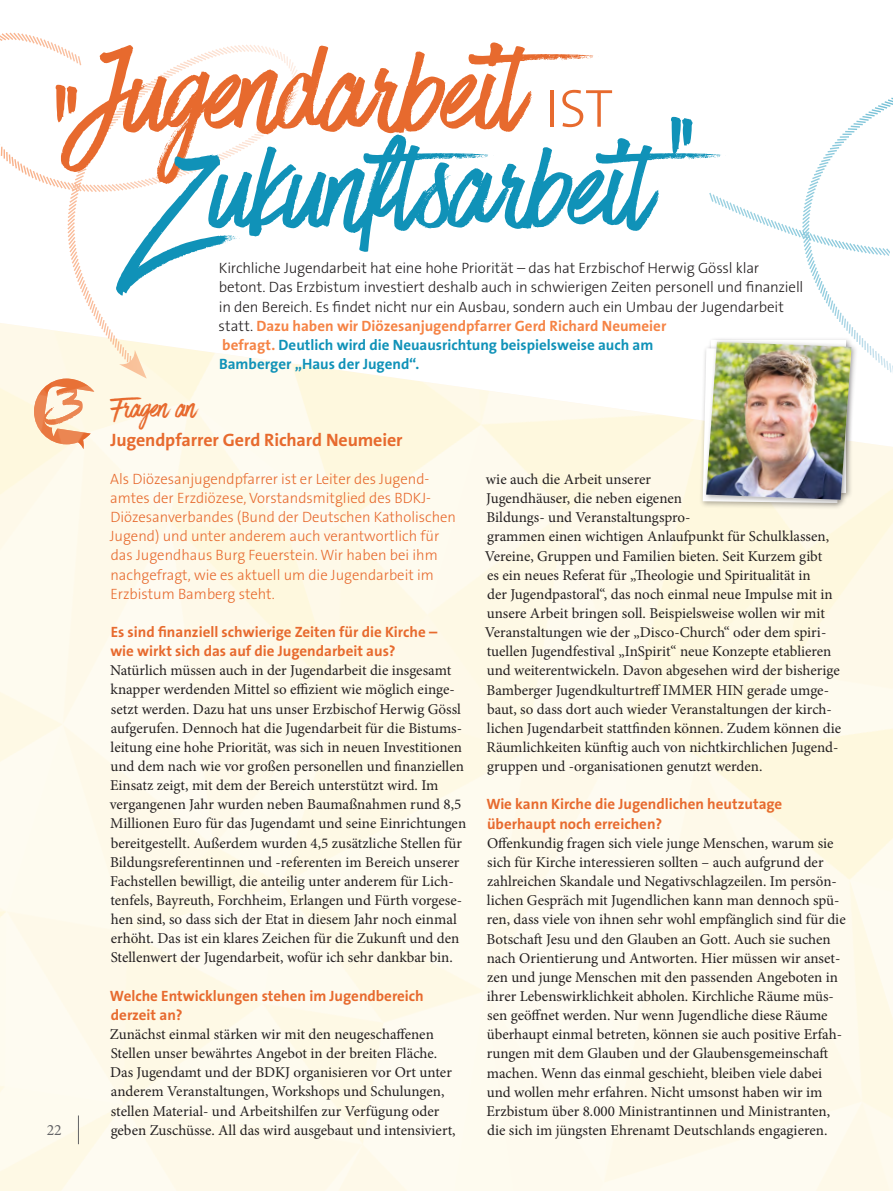
<style>
.page{position:relative;width:893px;height:1191px;background:#fff}
.page>*{position:absolute;margin:0;border:0;box-sizing:border-box;transform-origin:0 0}
.t1{font:141px "Have Heart One";letter-spacing:-.005em;color:#1092b8}
.t2{font:141px "Have Heart One";letter-spacing:-.005em;color:#e76a2e}
.t3{font:300 54px "The Sans B W3";color:#e76a2e}
.t4{font:33px "Have Heart One";color:#e76a2e}
.t5{font:700 18px "The Sans B W7";letter-spacing:-.005em;color:#e76a2e}
.t6{font:15.75px "Minion Pro";color:#636366}
.t7{font:15px/19.2px "Minion Pro";color:#231f20}
.t8{font:300 15px/19.2px "The Sans B W3";color:#e76a2e}
.t9{font:300 15px/19.2px "The Sans B W3";letter-spacing:-.01em;color:#231f20}
.t10{font:700 15px/19.2px "The Sans B W7";color:#e76a2e}
.t11{font:700 15px/19.2px "The Sans B W7";color:#1092b8}
.s1{font-family:"The Sans B W3";font-weight:300;color:#231f20}
.s2{color:#f58345}
</style>
<div class="page">
<svg style="left:34px;top:378px;width:60px;height:71px"></svg>
<img style="left:34px;top:411px;width:57px;height:38px">
<svg style="left:0;top:32px;width:301px;height:337px"></svg>
<svg style="left:119px;top:350px;width:28px;height:28px"></svg>
<svg style="left:709px;top:97px;width:184px;height:277px"></svg>
<svg style="left:888px;top:109px;width:5px;height:233px"></svg>
<div style="left:699px;top:345px;width:149px;height:164px;background:#231f20;opacity:.35"></div>
<div style="left:703px;top:338px;width:155px;height:168px;background:#231f20;opacity:.35"></div>
<svg style="left:703px;top:342px;width:148px;height:161px"></svg>
<img style="left:706px;top:342px;width:145px;height:158px">
<svg style="left:78px;top:1115px;width:1px;height:29px"></svg>
<h1 class="t2" style="left:47px;top:15px;width:583px">"Jugendarbeit</h1>
<h2 class="t3" style="left:545px;top:74px;width:70px">IST</h2>
<h1 class="t1" style="left:145px;top:111px;width:613px">Zukunftsarbeit“</h1>
<p class="t9" style="left:219px;top:259px;width:586px">Kirchliche Jugendarbeit hat eine hohe Priorität – das hat Erzbischof Herwig Gössl klar betont. Das Erzbistum investiert deshalb auch in schwierigen Zeiten personell und finanziell in den Bereich. Es findet nicht nur ein Ausbau, sondern auch ein Umbau der Jugendarbeit</p>
<p class="t11" style="left:219px;top:316px;width:449px"><span class="s1">statt.</span> <span class="s2">Dazu haben wir Diözesanjugendpfarrer Gerd Richard Neumeier befragt.</span> Deutlich wird die Neuausrichtung beispielsweise auch am<br>Bamberger „Haus der Jugend“.</p>
<p class="t6" style="left:47px;top:1119px;width:17px">22</p>
<h3 class="t4" style="left:111px;top:390px;width:86px">Fragen an</h3>
<p class="t5" style="left:111px;top:428px;width:294px">Jugendpfarrer Gerd Richard Neumeier</p>
<p class="t8" style="left:110px;top:469px;width:348px">Als Diözesanjugendpfarrer ist er Leiter des Jugend&shy;amtes der Erzdiözese, Vorstandsmitglied des BDKJ-Diözesanverbandes (Bund der Deutschen Katholischen Jugend) und unter anderem auch verantwortlich für das Jugendhaus Burg Feuerstein. Wir haben bei ihm nachgefragt, wie es aktuell um die Jugendarbeit im Erzbistum Bamberg steht.</p>
<p class="t10" style="left:110px;top:622px;width:328px">Es sind finanziell schwierige Zeiten für die Kirche – wie wirkt sich das auf die Jugendarbeit aus?</p>
<p class="t7" style="left:110px;top:661px;width:358px">Natürlich müssen auch in der Jugendarbeit die insgesamt knapper werdenden Mittel so effizient wie möglich einge&shy;setzt werden. Dazu hat uns unser Erzbischof Herwig Gössl aufgerufen. Dennoch hat die Jugendarbeit für die Bistums&shy;leitung eine hohe Priorität, was sich in neuen Investitionen und dem nach wie vor großen personellen und finanziellen Einsatz zeigt, mit dem der Bereich unterstützt wird. Im vergangenen Jahr wurden neben Baumaßnahmen rund 8,5<br>Millionen Euro für das Jugendamt und seine Einrichtungen bereitgestellt. Außerdem wurden 4,5 zusätzliche Stellen für Bildungsreferentinnen und -referenten im Bereich unserer Fachstellen bewilligt, die anteilig unter anderem für Lich&shy;tenfels, Bayreuth, Forchheim, Erlangen und Fürth vorgese&shy;hen sind, so dass sich der Etat in diesem Jahr noch einmal erhöht. Das ist ein klares Zeichen für die Zukunft und den Stellenwert der Jugendarbeit, wofür ich sehr dankbar bin.</p>
<p class="t10" style="left:110px;top:986px;width:315px">Welche Entwicklungen stehen im Jugendbereich derzeit an?</p>
<p class="t7" style="left:110px;top:1024px;width:347px">Zunächst einmal stärken wir mit den neugeschaffenen Stellen unser bewährtes Angebot in der breiten Fläche.<br>Das Jugendamt und der BDKJ organisieren vor Ort unter anderem Veranstaltungen, Workshops und Schulungen, stellen Material- und Arbeitshilfen zur Verfügung oder geben Zuschüsse. All das wird ausgebaut und intensiviert,</p>
<p class="t7" style="left:485px;top:469px;width:358px">wie auch die Arbeit unserer<br>Jugendhäuser, die neben eigenen<br>Bildungs- und Veranstaltungspro-<br>grammen einen wichtigen Anlaufpunkt für Schulklassen, Vereine, Gruppen und Familien bieten. Seit Kurzem gibt<br>es ein neues Referat für „Theologie und Spiritualität in<br>der Jugendpastoral“, das noch einmal neue Impulse mit in unsere Arbeit bringen soll. Beispielsweise wollen wir mit Veranstaltungen wie der „Disco-Church“ oder dem spiri&shy;tuellen Jugendfestival „InSpirit“ neue Konzepte etablieren und weiterentwickeln. Davon abgesehen wird der bisherige Bamberger Jugendkulturtreff IMMER HIN gerade umge&shy;baut, so dass dort auch wieder Veranstaltungen der kirch&shy;lichen Jugendarbeit stattfinden können. Zudem können die Räumlichkeiten künftig auch von nichtkirchlichen Jugend&shy;gruppen und -organisationen genutzt werden.</p>
<p class="t10" style="left:486px;top:795px;width:297px">Wie kann Kirche die Jugendlichen heutzutage überhaupt noch erreichen?</p>
<p class="t7" style="left:486px;top:833px;width:361px">Offenkundig fragen sich viele junge Menschen, warum sie sich für Kirche interessieren sollten – auch aufgrund der zahlreichen Skandale und Negativschlagzeilen. Im persön&shy;lichen Gespräch mit Jugendlichen kann man dennoch spü&shy;ren, dass viele von ihnen sehr wohl empfänglich sind für die Botschaft Jesu und den Glauben an Gott. Auch sie suchen nach Orientierung und Antworten. Hier müssen wir anset&shy;zen und junge Menschen mit den passenden Angeboten in ihrer Lebenswirklichkeit abholen. Kirchliche Räume müs&shy;sen geöffnet werden. Nur wenn Jugendliche diese Räume überhaupt einmal betreten, können sie auch positive Erfah&shy;rungen mit dem Glauben und der Glaubensgemeinschaft machen. Wenn das einmal geschieht, bleiben viele dabei und wollen mehr erfahren. Nicht umsonst haben wir im Erzbistum über 8.000 Ministrantinnen und Ministranten, die sich im jüngsten Ehrenamt Deutschlands engagieren.</p>
</div>
